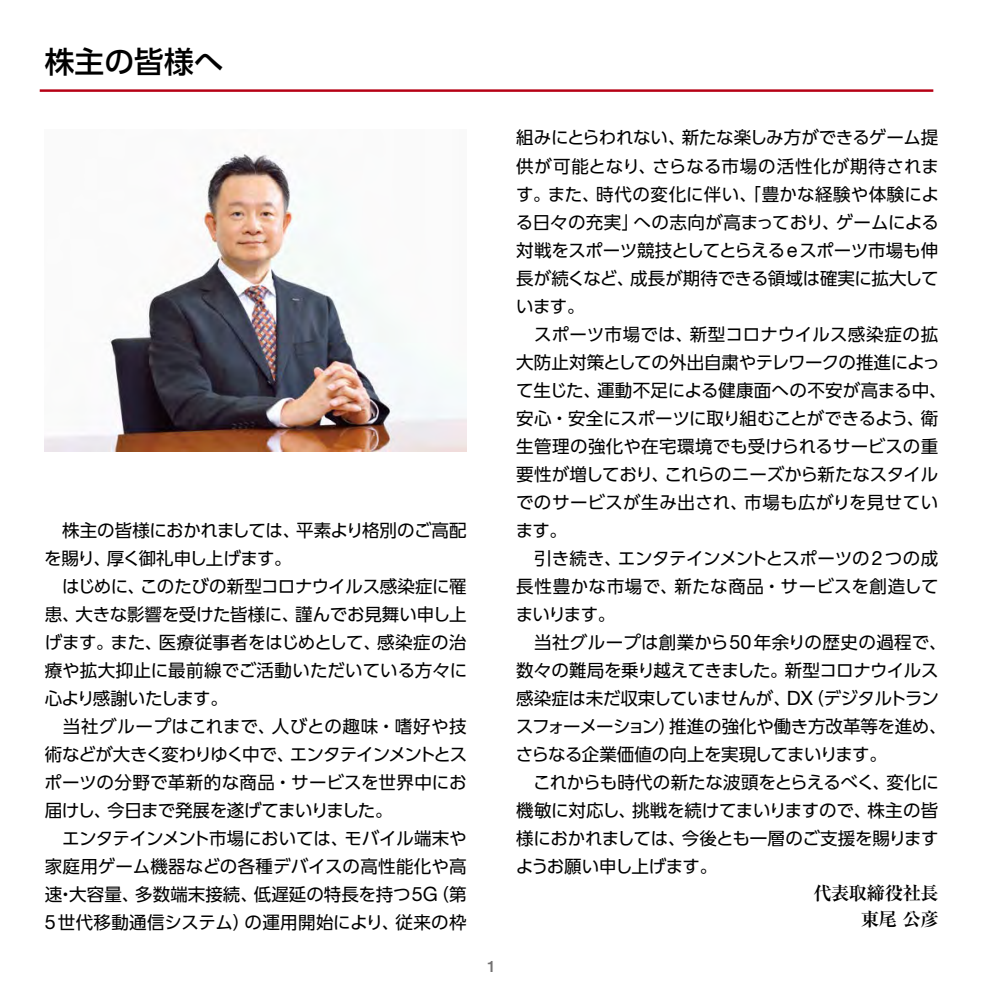
<style>
.page{position:relative;width:983px;height:993px;background:#fff}
.page>*{position:absolute;margin:0;border:0;box-sizing:border-box;transform-origin:0 0}
.t1{font:500 29.75px "UD Shin Go Pro";color:#000}
.t2{font:700 18.38px/26.2px "Ryumin Pr 6 N";letter-spacing:-.03em;color:#000;text-align:right}
.t3{font:17.5px/28px "UD Shin Go Pro";letter-spacing:-.01em;color:#000}
.t4{font:500 15.75px "Helvetica Neue LT Std";color:#727171}
.s1{font-family:"Helvetica Neue LT Std";font-size:19.78px}
</style>
<div class="page">
<img style="left:45px;top:154px;width:421px;height:297px">
<hr style="left:40px;top:89px;width:893px;height:3px;background:#b60014">
<h1 class="t1" style="left:45px;top:38px;width:180px">株主の皆様へ</h1>
<p class="t3" style="left:44px;top:515px;width:424px">　株主の皆様におかれましては、平素より格別のご高配を賜り、厚く御礼申し上げます。<br>　はじめに、このたびの新型コロナウイルス感染症に罹患、大きな影響を受けた皆様に、謹んでお見舞い申し上げます。また、医療従事者をはじめとして、感染症の治療や拡大抑止に最前線でご活動いただいている方々に心より感謝いたします。<br>　当社グループはこれまで、人びとの趣味・嗜好や技術などが大きく変わりゆく中で、エンタテインメントとスポーツの分野で革新的な商品・サービスを世界中にお届けし、今日まで発展を遂げてまいりました。<br>　エンタテインメント市場においては、モバイル端末や家庭用ゲーム機器などの各種デバイスの高性能化や高速・大容量、多数端末接続、低遅延の特長を持つ<span class="s1">5G</span>（第<br><span class="s1">5</span>世代移動通信システム）の運用開始により、従来の枠</p>
<p class="t4" style="left:487px;top:956px;width:10px">1</p>
<p class="t3" style="left:515px;top:123px;width:432px">組みにとらわれない、新たな楽しみ方ができるゲーム提供が可能となり、さらなる市場の活性化が期待されます。また、時代の変化に伴い、「豊かな経験や体験による日々の充実」への志向が高まっており、ゲームによる対戦をスポーツ競技としてとらえる<span class="s1">e</span>スポーツ市場も伸長が続くなど、成長が期待できる領域は確実に拡大しています。<br>　スポーツ市場では、新型コロナウイルス感染症の拡大防止対策としての外出自粛やテレワークの推進によって生じた、運動不足による健康面への不安が高まる中、安心・安全にスポーツに取り組むことができるよう、衛生管理の強化や在宅環境でも受けられるサービスの重要性が増しており、これらのニーズから新たなスタイルでのサービスが生み出され、市場も広がりを見せています。<br>　引き続き、エンタテインメントとスポーツの<span class="s1">2</span>つの成長性豊かな市場で、新たな商品・サービスを創造してまいります。<br>　当社グループは創業から<span class="s1">50</span>年余りの歴史の過程で、数々の難局を乗り越えてきました。新型コロナウイルス感染症は未だ収束していませんが、<span class="s1">DX</span>（デジタルトランスフォーメーション）推進の強化や働き方改革等を進め、さらなる企業価値の向上を実現してまいります。<br>　これからも時代の新たな波頭をとらえるべく、変化に機敏に対応し、挑戦を続けてまいりますので、株主の皆様におかれましては、今後とも一層のご支援を賜りますようお願い申し上げます。</p>
<p class="t2" style="left:813px;top:878px;width:127px">代表取締役社長　東尾 公彦</p>
</div>
